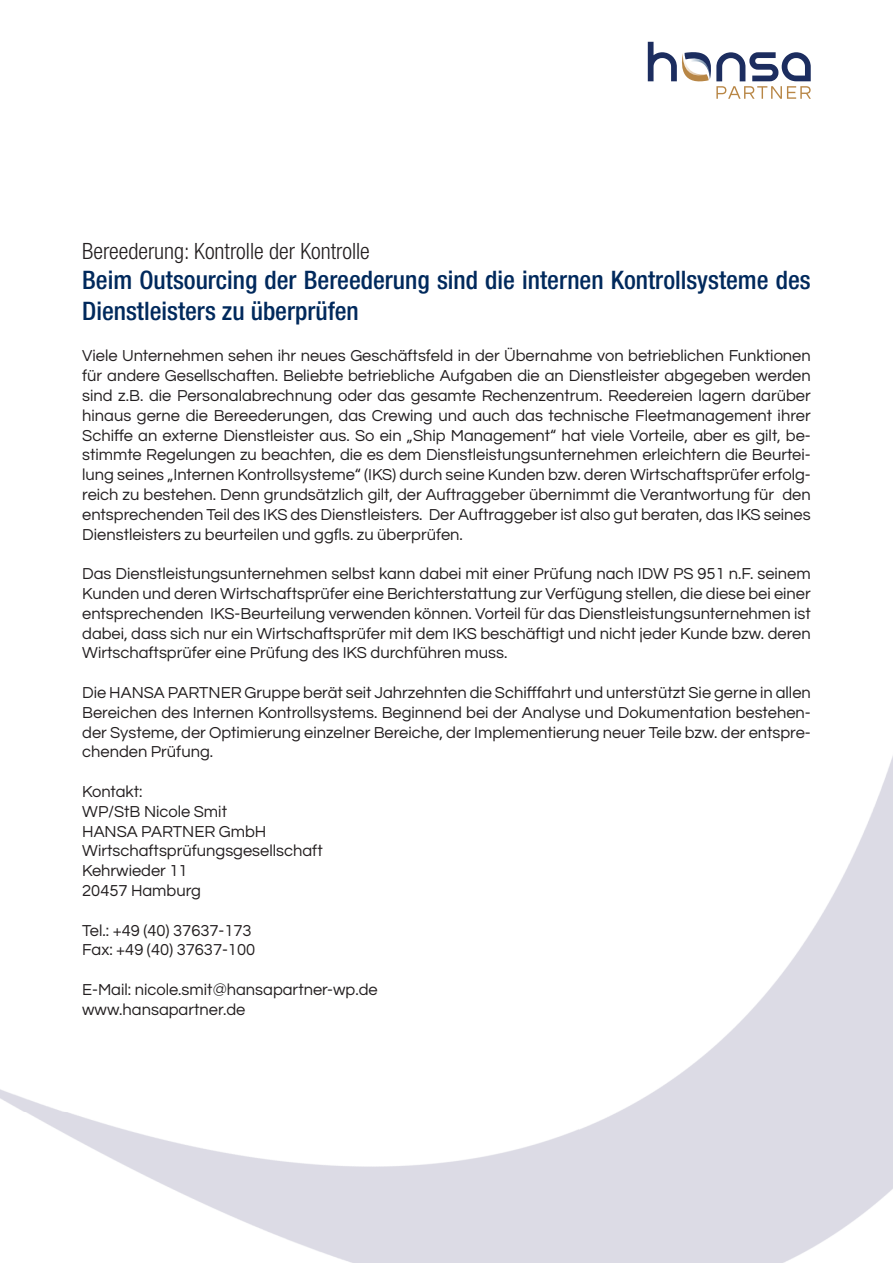
<style>
.page{position:relative;width:893px;height:1263px;background:#fff}
.page>*{position:absolute;margin:0;border:0;box-sizing:border-box;transform-origin:0 0}
.t1{font:500 condensed 25.5px/30.6px "Helvetica Neue";color:#00295c}
.t2{font:300 condensed 22.5px "Helvetica Neue";color:#231f20}
.t3{font:16.5px/19.8px "Questrial";color:#231f20;text-align:justify}
</style>
<div class="page">
<svg style="left:648px;top:42px;width:163px;height:57px"></svg>
<h2 class="t2" style="left:82px;top:238px;width:289px">Bereederung: Kontrolle der Kontrolle</h2>
<h1 class="t1" style="left:82px;top:265px;width:730px">Beim Outsourcing der Bereederung sind die internen Kontrollsysteme des<br>Dienstleisters zu überprüfen</h1>
<p class="t3" style="left:82px;top:346px;width:730px">Viele Unternehmen sehen ihr neues Geschäftsfeld in der Übernahme von betrieblichen Funktionen für andere Gesellschaften. Beliebte betriebliche Aufgaben die an Dienstleister abgegeben werden sind z.B. die Personalabrechnung oder das gesamte Rechenzentrum. Reedereien lagern darüber hinaus gerne die Bereederungen, das Crewing und auch das technische Fleetmanagement ihrer Schiffe an externe Dienstleister aus. So ein „Ship Management“ hat viele Vorteile, aber es gilt, be&shy;stimmte Regelungen zu beachten, die es dem Dienstleistungsunternehmen erleichtern die Beurtei&shy;lung seines „Internen Kontrollsysteme“ (IKS) durch seine Kunden bzw. deren Wirtschaftsprüfer erfolg&shy;reich zu bestehen. Denn grundsätzlich gilt, der Auftraggeber übernimmt die Verantwortung für den entsprechenden Teil des IKS des Dienstleisters. Der Auftraggeber ist also gut beraten, das IKS seines Dienstleisters zu beurteilen und ggfls. zu überprüfen.</p>
<p class="t3" style="left:82px;top:564px;width:730px">Das Dienstleistungsunternehmen selbst kann dabei mit einer Prüfung nach IDW PS 951 n.F. seinem Kunden und deren Wirtschaftsprüfer eine Berichterstattung zur Verfügung stellen, die diese bei einer entsprechenden IKS-Beurteilung verwenden können. Vorteil für das Dienstleistungsunternehmen ist dabei, dass sich nur ein Wirtschaftsprüfer mit dem IKS beschäftigt und nicht jeder Kunde bzw. deren Wirtschaftsprüfer eine Prüfung des IKS durchführen muss.</p>
<p class="t3" style="left:82px;top:683px;width:730px">Die HANSA PARTNER Gruppe berät seit Jahrzehnten die Schifffahrt und unterstützt Sie gerne in allen Bereichen des Internen Kontrollsystems. Beginnend bei der Analyse und Dokumentation bestehen&shy;der Systeme, der Optimierung einzelner Bereiche, der Implementierung neuer Teile bzw. der entspre&shy;chenden Prüfung.</p>
<p class="t3" style="left:82px;top:782px;width:242px;text-align:left">Kontakt:<br>WP/StB Nicole Smit<br>HANSA PARTNER GmbH<br>Wirtschaftsprüfungsgesellschaft<br>Kehrwieder 11<br>20457 Hamburg</p>
<p class="t3" style="left:82px;top:921px;width:174px">Tel.: +49 (40) 37637-173<br>Fax: +49 (40) 37637-100</p>
<p class="t3" style="left:82px;top:980px;width:297px">E-Mail: nicole.smit@hansapartner-wp.de www.hansapartner.de</p>
</div>
